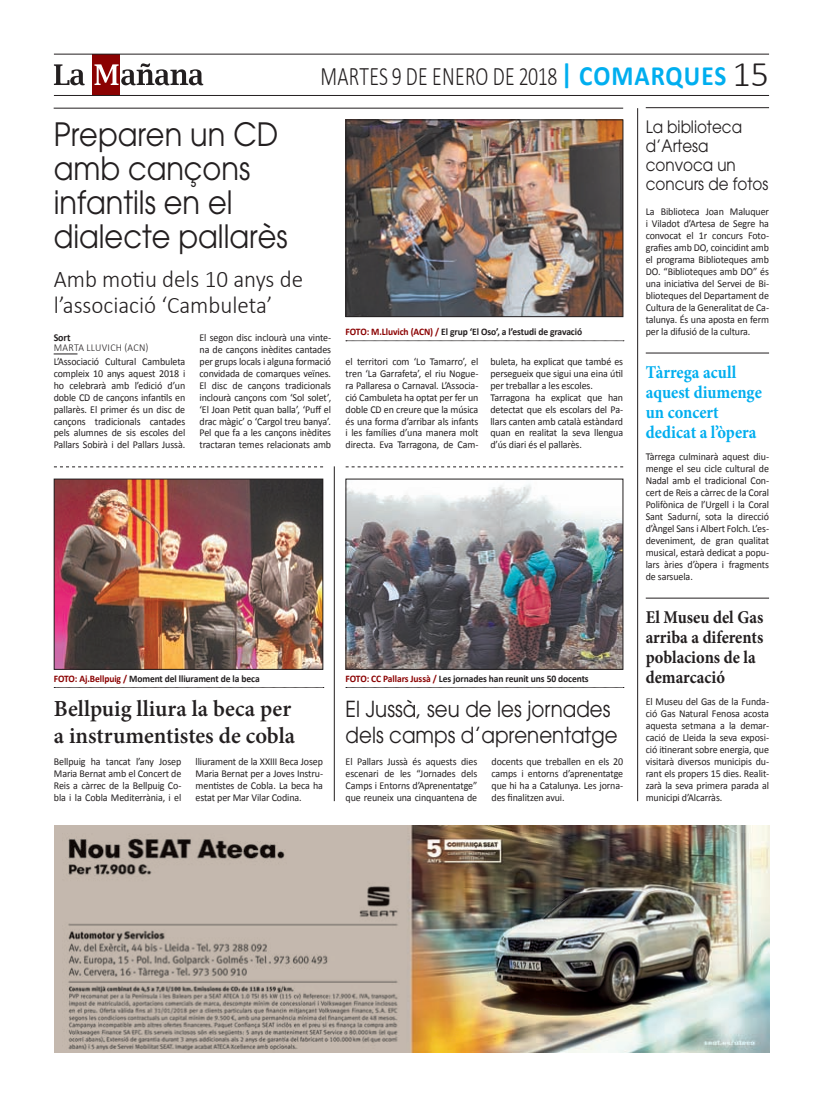
<style>
.page{position:relative;width:823px;height:1106px;background:#fff}
.page>*{position:absolute;margin:0;border:0;box-sizing:border-box;transform-origin:0 0}
.t1{font:32px/34px "Avant Garde";color:#231f20;scale:.9 1}
.t2{font:300 26.8px "Calibri";letter-spacing:.015em;color:#231f20;scale:.74 1}
.t3{font:300 24px/26px "Calibri";color:#231f20;scale:.96 1}
.t4{font:600 23px/27.6px "Minion Pro";color:#231f20}
.t5{font:22px/26.4px "Avant Garde";color:#231f20;scale:.9 1}
.t6{font:700 18px/20px "Minion Pro";color:#231f20;scale:.91 1}
.t7{font:700 18px/20px "Minion Pro";color:#00aeef;scale:.91 1}
.t8{font:17px/19px "Avant Garde";color:#231f20;scale:.89 1}
.t9{font:10.5px/11.9px "Calibri";letter-spacing:-.01em;color:#231f20;text-align:justify;scale:.95 1}
.t10{font:300 10.5px/10px "Calibri";letter-spacing:.03em;color:#231f20;scale:.95 1}
.t11{font:700 10px "Calibri";letter-spacing:-.01em;color:#231f20;scale:.95 1}
.s1{font-weight:700;font-size:28px;color:#00aeef}
.s2{font-size:36px}
.s3{font-weight:700}
.s4{color:#8b0202}
</style>
<div class="page">
<hr style="left:54px;top:108px;width:568px;height:1px;background:#231f20">
<svg style="left:54px;top:354px;width:23px;height:1px"></svg>
<svg style="left:346px;top:340px;width:277px;height:1px"></svg>
<img style="left:347px;top:122px;width:273px;height:193px">
<div style="left:345px;top:120px;width:277px;height:197px;border:1px solid #231f20"></div>
<hr style="left:645px;top:107px;width:123px;height:1px;background:#231f20">
<hr style="left:645px;top:353px;width:123px;height:1px;background:#231f20">
<hr style="left:645px;top:598px;width:123px;height:1px;background:#231f20">
<hr style="left:637px;top:108px;width:1px;height:693px;background:#231f20">
<div style="left:93px;top:54px;width:27px;height:41px;background:#8b0202"></div>
<svg style="left:94px;top:63px;width:109px;height:22px"></svg>
<svg style="left:54px;top:64px;width:31px;height:21px"></svg>
<hr style="left:54px;top:95px;width:714px;height:1px;background:#231f20">
<hr style="left:54px;top:54px;width:714px;height:1px;background:#231f20">
<svg style="left:54px;top:466px;width:269px;height:1px"></svg>
<svg style="left:345px;top:466px;width:277px;height:1px"></svg>
<svg style="left:54px;top:687px;width:269px;height:1px"></svg>
<svg style="left:346px;top:687px;width:277px;height:1px"></svg>
<img style="left:56px;top:481px;width:265px;height:186px">
<div style="left:54px;top:479px;width:269px;height:190px;border:1px solid #231f20"></div>
<img style="left:347px;top:481px;width:273px;height:186px">
<div style="left:345px;top:479px;width:277px;height:190px;border:1px solid #231f20"></div>
<hr style="left:333px;top:466px;width:1px;height:335px;background:#231f20">
<img style="left:54px;top:825px;width:715px;height:227px">
<p class="t2" style="left:320px;top:60px;width:607px">MARTES 9 DE ENERO DE 2018 <span class="s1">| COMARQUES</span> <span class="s2">15</span></p>
<p class="t1" style="left:54px;top:117px;width:261px">Preparen un CD amb cançons infantils en el dialecte pallarès</p>
<p class="t3" style="left:54px;top:265px;width:261px">Amb motiu dels 10 anys de l’associació ‘Cambuleta’</p>
<p class="t10" style="left:54px;top:332px;width:101px"><span class="s3">Sort<br></span>MARTA LLUVICH (ACN)</p>
<p class="t9" style="left:54px;top:355px;width:140px">L’Associació Cultural Cambuleta compleix 10 anys aquest 2018 i ho celebrarà amb l’edició d’un doble CD de cançons infantils en pallarès. El primer és un disc de cançons tradicionals cantades pels alumnes de sis escoles del Pallars Sobirà i del Pallars Jussà.</p>
<p class="t9" style="left:199px;top:331px;width:140px">El segon disc inclourà una vinte&shy;na de cançons inèdites cantades per grups locals i alguna formació convidada de comarques veïnes.<br>El disc de cançons tradicionals inclourà cançons com ‘Sol solet’, ‘El Joan Petit quan balla’, ‘Puff el drac màgic’ o ‘Cargol treu banya’.<br>Pel que fa a les cançons inèdites tractaran temes relacionats amb</p>
<p class="t11" style="left:345px;top:325px;width:250px"><span class="s4">FOTO: M.Lluvich (ACN) /</span> El grup ‘El Oso’, a l’estudi de gravació</p>
<p class="t9" style="left:345px;top:355px;width:141px">el territori com ‘Lo Tamarro’, el tren ‘La Garrafeta’, el riu Nogue&shy;ra Pallaresa o Carnaval. L’Associa&shy;ció Cambuleta ha optat per fer un doble CD en creure que la música és una forma d’arribar als infants i les famílies d’una manera molt directa. Eva Tarragona, de Cam-</p>
<p class="t9" style="left:490px;top:355px;width:141px;text-align:left">buleta, ha explicat que també es persegueix que sigui una eina útil per treballar a les escoles.<br>Tarragona ha explicat que han detectat que els escolars del Pa&shy;llars canten amb català estàndard quan en realitat la seva llengua d’ús diari és el pallarès.</p>
<p class="t11" style="left:54px;top:672px;width:218px"><span class="s4">FOTO: Aj.Bellpuig /</span> Moment del lliurament de la beca</p>
<p class="t11" style="left:345px;top:672px;width:257px"><span class="s4">FOTO: CC Pallars Jussà /</span> Les jornades han reunit uns 50 docents</p>
<p class="t4" style="left:54px;top:694px;width:242px">Bellpuig lliura la beca per a instrumentistes de cobla</p>
<p class="t5" style="left:345px;top:695px;width:303px">El Jussà, seu de les jornades dels camps d’aprenentatge</p>
<p class="t9" style="left:54px;top:756px;width:136px">Bellpuig ha tancat l’any Josep Maria Bernat amb el Concert de Reis a càrrec de la Bellpuig Co&shy;bla i la Cobla Mediterrània, i el</p>
<p class="t9" style="left:195px;top:755px;width:136px">lliurament de la XXIII Beca Josep Maria Bernat per a Joves Instru&shy;mentistes de Cobla. La beca ha estat per Mar Vilar Codina.</p>
<p class="t9" style="left:345px;top:756px;width:140px">El Pallars Jussà és aquests dies escenari de les “Jornades dels Camps i Entorns d’Aprenentatge” que reuneix una cinquantena de</p>
<p class="t9" style="left:491px;top:755px;width:140px">docents que treballen en els 20 camps i entorns d’aprenentatge que hi ha a Catalunya. Les jorna&shy;des finalitzen avui.</p>
<p class="t8" style="left:645px;top:118px;width:139px">La biblioteca d’Artesa convoca un concurs de fotos</p>
<p class="t9" style="left:645px;top:206px;width:131px">La Biblioteca Joan Maluquer i Viladot d’Artesa de Segre ha convocat el 1r concurs Foto&shy;grafies amb DO, coincidint amb el programa Biblioteques amb DO. “Biblioteques amb DO” és una iniciativa del Servei de Bi&shy;blioteques del Departament de Cultura de la Generalitat de Ca&shy;talunya. És una aposta en ferm per la difusió de la cultura.</p>
<p class="t7" style="left:645px;top:362px;width:129px">Tàrrega acull aquest diumenge un concert dedicat a l’òpera</p>
<p class="t9" style="left:645px;top:451px;width:131px">Tàrrega culminarà aquest diu&shy;menge el seu cicle cultural de Nadal amb el tradicional Con&shy;cert de Reis a càrrec de la Coral Polifònica de l’Urgell i la Coral Sant Sadurní, sota la direcció d’Àngel Sans i Albert Folch. L’es&shy;deveniment, de gran qualitat musical, estarà dedicat a popu&shy;lars àries d’òpera i fragments de sarsuela.</p>
<p class="t6" style="left:645px;top:607px;width:131px">El Museu del Gas arriba a diferents poblacions de la demarcació</p>
<p class="t9" style="left:645px;top:696px;width:131px">El Museu del Gas de la Funda&shy;ció Gas Natural Fenosa acosta aquesta setmana a la demar&shy;cació de Lleida la seva exposi&shy;ció itinerant sobre energia, que visitarà diversos municipis du&shy;rant els propers 15 dies. Realit&shy;zarà la seva primera parada al municipi d’Alcarràs.</p>
</div>
